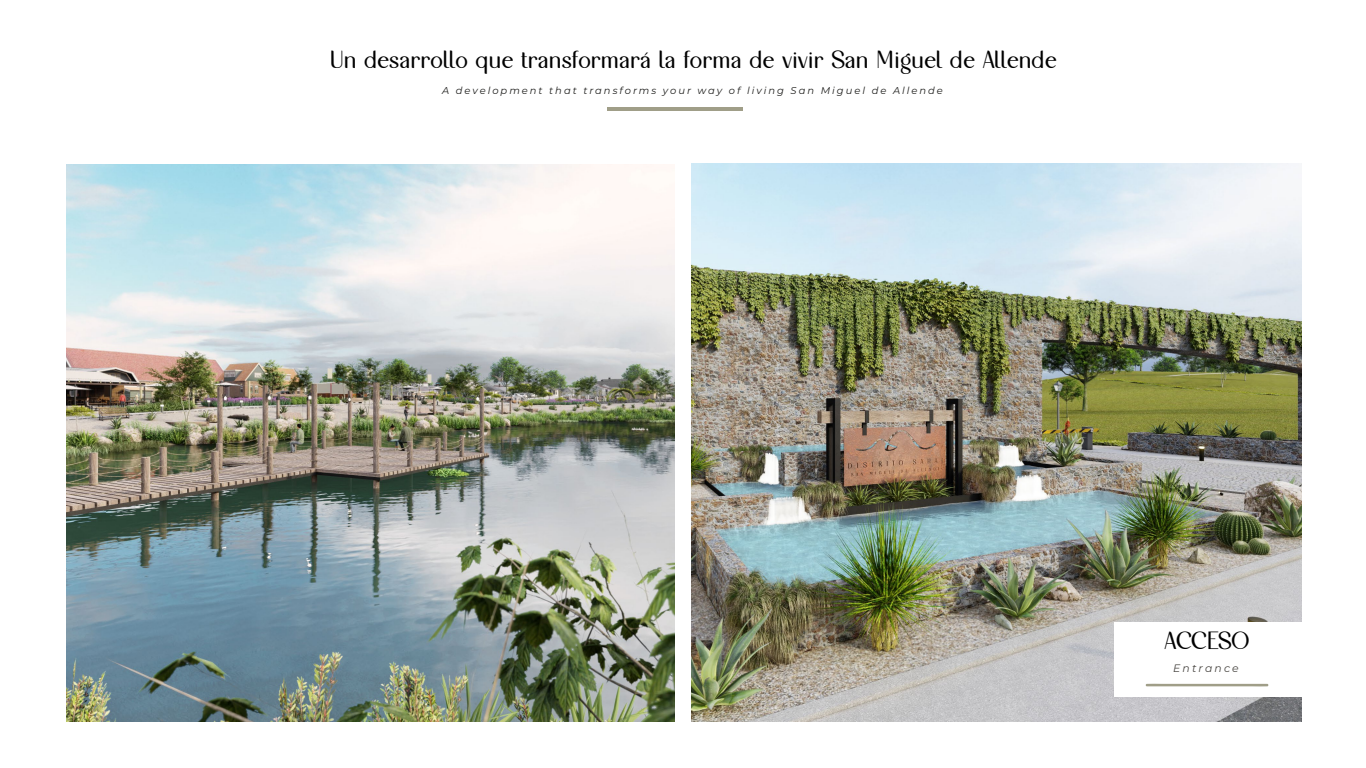
<style>
.page{position:relative;width:1366px;height:768px;background:#fff}
.page>*{position:absolute;margin:0;border:0;box-sizing:border-box;transform-origin:0 0}
.t1{font:25px "Galgony";color:#000}
.t2{font:italic 10.8px "Montserrat";letter-spacing:.2em;color:#474440}
.t3{font:italic 9.9px "Montserrat";letter-spacing:.2em;color:#1d1d1b}
</style>
<div class="page">
<hr style="left:607px;top:107px;width:136px;height:3px;background:#a09e88">
<img style="left:66px;top:164px;width:609px;height:557px">
<img style="left:691px;top:163px;width:611px;height:559px">
<div style="left:1114px;top:622px;width:197px;height:75px;background:#fff"></div>
<svg style="left:1145px;top:684px;width:124px;height:3px"></svg>
<p class="t1" style="left:330px;top:44px;width:728px">Un desarrollo que transformará la forma de vivir San Miguel de Allende</p>
<p class="t3" style="left:442px;top:84px;width:502px">A development that transforms your way of living San Miguel de Allende</p>
<p class="t1" style="left:1164px;top:625px;width:87px">ACCESO</p>
<p class="t2" style="left:1173px;top:661px;width:67px">Entrance</p>
</div>
